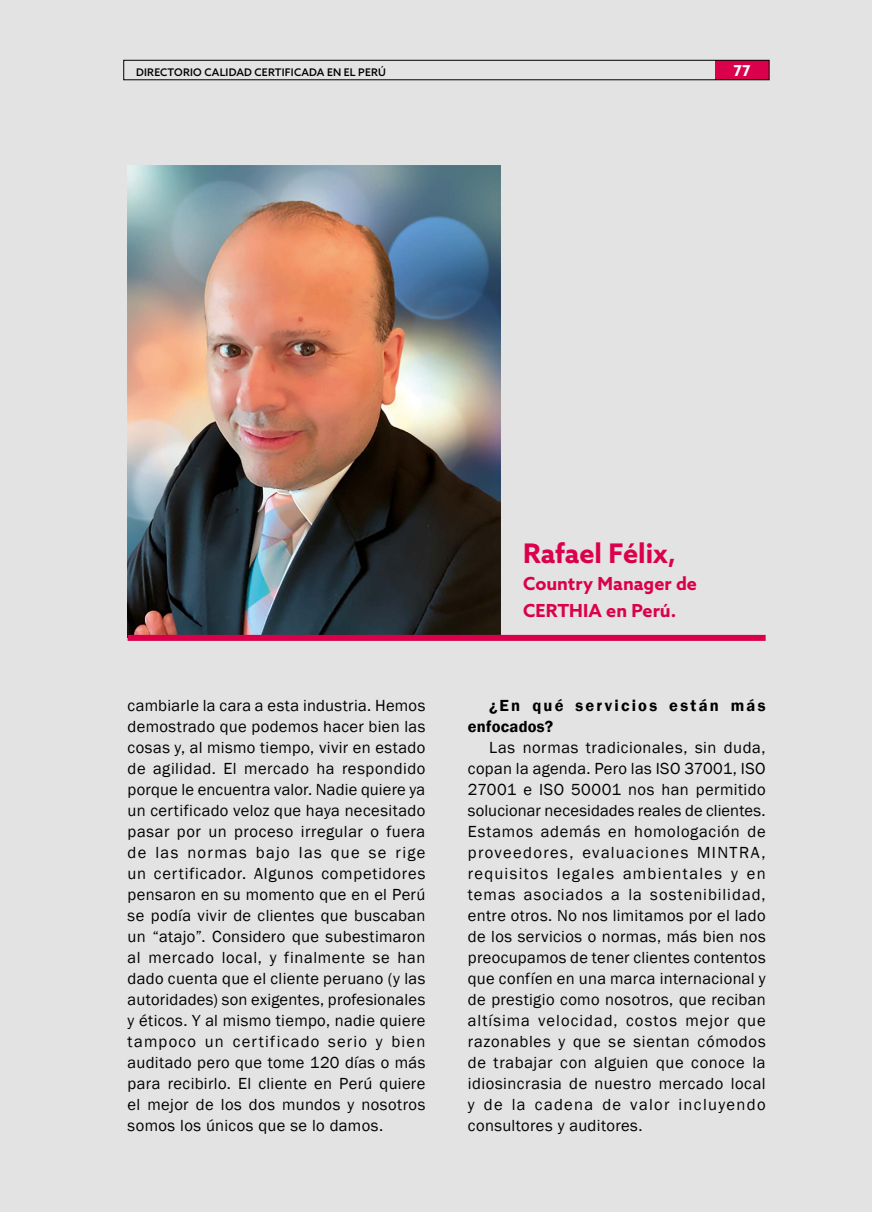
<style>
.page{position:relative;width:872px;height:1212px;background:#e3e3e3}
.page>*{position:absolute;margin:0;border:0;box-sizing:border-box;transform-origin:0 0}
.t1{font:700 27px "Azo Sans";color:#db004c}
.t2{font:700 18px/27px "Azo Sans";color:#db004c}
.t3{font:16.5px/21px "Franklin Gothic";letter-spacing:.025em;color:#000;text-align:justify}
.t4{font:600 16.5px/21px "Franklin Gothic";letter-spacing:.13em;color:#000}
.t5{font:700 15px "Azo Sans";color:#fff}
.t6{font:500 10.5px "Azo Sans";letter-spacing:.02em;color:#000}
</style>
<div class="page">
<div style="left:715px;top:60px;width:53px;height:20px;background:#db004c"></div>
<div style="left:123px;top:60px;width:646px;height:20px;border:1px solid #000"></div>
<img style="left:128px;top:166px;width:373px;height:469px">
<div style="left:128px;top:635px;width:637px;height:6px;background:#db004c"></div>
<p class="t6" style="left:136px;top:66px;width:251px">DIRECTORIO CALIDAD CERTIFICADA EN EL PERÚ</p>
<p class="t5" style="left:733px;top:61px;width:19px">77</p>
<h1 class="t1" style="left:523px;top:536px;width:155px">Rafael Félix,</h1>
<p class="t2" style="left:523px;top:570px;width:175px">Country Manager de<br>CERTHIA en Perú.</p>
<p class="t3" style="left:128px;top:695px;width:299px">cambiarle la cara a esta industria. Hemos demostrado que podemos hacer bien las cosas y, al mismo tiempo, vivir en estado de agilidad. El mercado ha respondido porque le encuentra valor. Nadie quiere ya un certificado veloz que haya necesitado pasar por un proceso irregular o fuera de las normas bajo las que se rige un certificador. Algunos competidores pensaron en su momento que en el Perú se podía vivir de clientes que buscaban un “atajo”. Considero que subestimaron al mercado local, y finalmente se han dado cuenta que el cliente peruano (y las autoridades) son exigentes, profesionales y éticos. Y al mismo tiempo, nadie quiere tampoco un certificado serio y bien auditado pero que tome 120 días o más para recibirlo. El cliente en Perú quiere el mejor de los dos mundos y nosotros somos los únicos que se lo damos.</p>
<p class="t4" style="left:468px;top:695px;width:299px;text-indent:21px">¿En qué servicios están más enfocados?</p>
<p class="t3" style="left:468px;top:737px;width:299px;text-indent:21px">Las normas tradicionales, sin duda, copan la agenda. Pero las ISO 37001, ISO 27001 e ISO 50001 nos han permitido solucionar necesidades reales de clientes.<br>Estamos además en homologación de proveedores, evaluaciones MINTRA, requisitos legales ambientales y en temas asociados a la sostenibilidad, entre otros. No nos limitamos por el lado de los servicios o normas, más bien nos preocupamos de tener clientes contentos que confíen en una marca internacional y de prestigio como nosotros, que reciban altísima velocidad, costos mejor que razonables y que se sientan cómodos de trabajar con alguien que conoce la idiosincrasia de nuestro mercado local y de la cadena de valor incluyendo consultores y auditores.</p>
</div>
